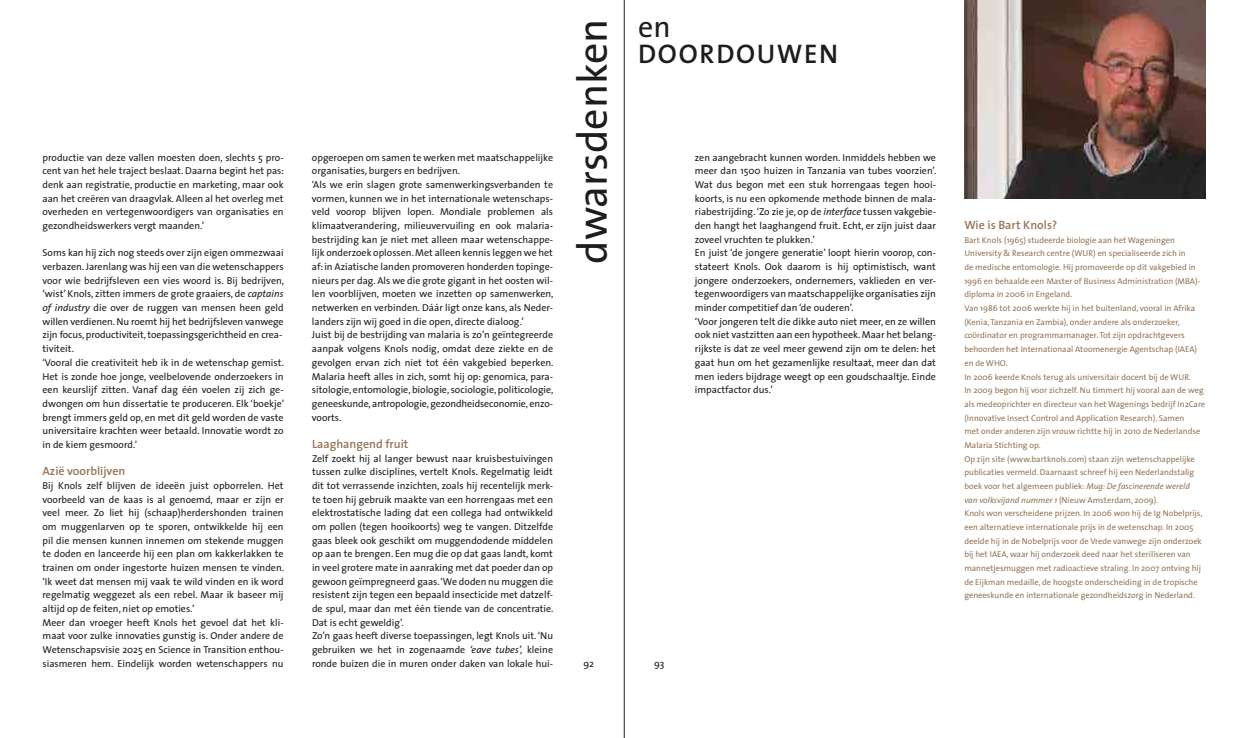
<style>
.page{position:relative;width:1248px;height:738px;background:#fff}
.page>*{position:absolute;margin:0;border:0;box-sizing:border-box;transform-origin:0 0}
.t1{font:42px "The Sans";color:#1d1d1b}
.t2{font:30px "The Sans";color:#1d1d1b}
.t3{font:27px "The Sans Semi Bold Caps";letter-spacing:.06em;color:#1d1d1b}
.t4{font:600 12px "The Sans";color:#957556}
.t5{font:10px/13.7px "The Sans";color:#1d1d1b}
.t6{font:8.5px/13.7px "The Sans";color:#957556}
.s1{font-style:italic}
</style>
<div class="page">
<hr style="left:624px;top:0;width:1px;height:737px;background:#1d1d1b">
<img style="left:964px;top:0;width:241px;height:198px">
<p class="t5" style="left:43px;top:150px;width:243px;text-align:justify">productie van deze vallen moesten doen, slechts 5 pro&shy;cent van het hele traject beslaat. Daarna begint het pas: denk aan registratie, productie en marketing, maar ook aan het creëren van draagvlak. Alleen al het overleg met overheden en vertegenwoordigers van organisaties en gezondheidswerkers vergt maanden.’</p>
<p class="t5" style="left:43px;top:246px;width:243px">Soms kan hij zich nog steeds over zijn eigen ommezwaai verbazen. Jarenlang was hij een van die wetenschappers voor wie bedrijfsleven een vies woord is. Bij bedrijven, ‘wist’ Knols, zitten immers de grote graaiers, de <span class="s1">captains of industry</span> die over de ruggen van mensen heen geld willen verdienen. Nu roemt hij het bedrijfsleven vanwege zijn focus, productiviteit, toepassingsgerichtheid en crea&shy;tiviteit.<br>‘Vooral die creativiteit heb ik in de wetenschap gemist.<br>Het is zonde hoe jonge, veelbelovende onderzoekers in een keurslijf zitten. Vanaf dag één voelen zij zich ge&shy;dwongen om hun dissertatie te produceren. Elk ‘boekje’ brengt immers geld op, en met dit geld worden de vaste universitaire krachten weer betaald. Innovatie wordt zo in de kiem gesmoord.’</p>
<p class="t4" style="left:43px;top:461px;width:84px">Azië voorblijven</p>
<p class="t5" style="left:43px;top:478px;width:243px">Bij Knols zelf blijven de ideeën juist opborrelen. Het voorbeeld van de kaas is al genoemd, maar er zijn er veel meer. Zo liet hij (schaap)herdershonden trainen om muggenlarven op te sporen, ontwikkelde hij een pil die mensen kunnen innemen om stekende muggen te doden en lanceerde hij een plan om kakkerlakken te trainen om onder ingestorte huizen mensen te vinden. ‘Ik weet dat mensen mij vaak te wild vinden en ik word regelmatig weggezet als een rebel. Maar ik baseer mij altijd op de feiten, niet op emoties.’<br>Meer dan vroeger heeft Knols het gevoel dat het kli&shy;maat voor zulke innovaties gunstig is. Onder andere de Wetenschapsvisie 2025 en Science in Transition enthou&shy;siasmeren hem. Eindelijk worden wetenschappers nu</p>
<p class="t5" style="left:312px;top:150px;width:243px">opgeroepen om samen te werken met maatschappelijke organisaties, burgers en bedrijven.<br>‘Als we erin slagen grote samenwerkingsverbanden te vormen, kunnen we in het internationale wetenschaps&shy;veld voorop blijven lopen. Mondiale problemen als klimaatverandering, milieuvervuiling en ook malaria&shy;bestrijding kan je niet met alleen maar wetenschappe&shy;lijk onderzoek oplossen. Met alleen kennis leggen we het af: in Aziatische landen promoveren honderden topinge&shy;nieurs per dag. Als we die grote gigant in het oosten wil&shy;len voorblijven, moeten we inzetten op samenwerken, netwerken en verbinden. Dáár ligt onze kans, als Neder&shy;landers zijn wij goed in die open, directe dialoog.’<br>Juist bij de bestrijding van malaria is zo’n geïntegreerde aanpak volgens Knols nodig, omdat deze ziekte en de gevolgen ervan zich niet tot één vakgebied beperken.<br>Malaria heeft alles in zich, somt hij op: genomica, para&shy;sitologie, entomologie, biologie, sociologie, politicologie, geneeskunde, antropologie, gezondheidseconomie, enzo&shy;voorts.</p>
<p class="t4" style="left:312px;top:433px;width:98px">Laaghangend fruit</p>
<p class="t5" style="left:312px;top:450px;width:243px">Zelf zoekt hij al langer bewust naar kruisbestuivingen tussen zulke disciplines, vertelt Knols. Regelmatig leidt dit tot verrassende inzichten, zoals hij recentelijk merk&shy;te toen hij gebruik maakte van een horrengaas met een elektrostatische lading dat een collega had ontwikkeld om pollen (tegen hooikoorts) weg te vangen. Ditzelfde gaas bleek ook geschikt om muggendodende middelen op aan te brengen. Een mug die op dat gaas landt, komt in veel grotere mate in aanraking met dat poeder dan op gewoon geïmpregneerd gaas. ‘We doden nu muggen die resistent zijn tegen een bepaald insecticide met datzelf&shy;de spul, maar dan met één tiende van de concentratie.<br>Dat is echt geweldig’.<br>Zo’n gaas heeft diverse toepassingen, legt Knols uit. ‘Nu gebruiken we het in zogenaamde <span class="s1">‘eave tubes’,</span> kleine ronde buizen die in muren onder daken van lokale hui-</p>
<h1 class="t1" style="left:557px;top:263px;width:246px;rotate:-90deg">dwarsdenken</h1>
<h2 class="t2" style="left:638px;top:1px;width:34px">en</h2>
<h3 class="t3" style="left:638px;top:31px;width:201px">DOORDOUWEN</h3>
<p class="t5" style="left:694px;top:150px;width:243px">zen aangebracht kunnen worden. Inmiddels hebben we meer dan 1500 huizen in Tanzania van tubes voorzien’.<br>Wat dus begon met een stuk horrengaas tegen hooi&shy;koorts, is nu een opkomende methode binnen de mala&shy;riabestrijding. ‘Zo zie je, op de <span class="s1">interface</span> tussen vakgebie&shy;den hangt het laaghangend fruit. Echt, er zijn juist daar zoveel vruchten te plukken.’<br>En juist ‘de jongere generatie’ loopt hierin voorop, con&shy;stateert Knols. Ook daarom is hij optimistisch, want jongere onderzoekers, ondernemers, vaklieden en ver&shy;tegenwoordigers van maatschappelijke organisaties zijn minder competitief dan ‘de ouderen’.<br>‘Voor jongeren telt die dikke auto niet meer, en ze willen ook niet vastzitten aan een hypotheek. Maar het belang&shy;rijkste is dat ze veel meer gewend zijn om te delen: het gaat hun om het gezamenlijke resultaat, meer dan dat men ieders bijdrage weegt op een goudschaaltje. Einde impactfactor dus.’</p>
<p class="t5" style="left:583px;top:655px;width:12px">92</p>
<p class="t5" style="left:654px;top:655px;width:12px">93</p>
<p class="t4" style="left:964px;top:215px;width:94px">Wie is Bart Knols?</p>
<p class="t6" style="left:964px;top:232px;width:242px">Bart Knols (1965) studeerde biologie aan het Wageningen University &amp; Research centre (WUR) en specialiseerde zich in<br>de medische entomologie. Hij promoveerde op dit vakgebied in 1996 en behaalde een Master of Business Administration (MBA)- diploma in 2006 in Engeland.<br>Van 1986 tot 2006 werkte hij in het buitenland, vooral in Afrika (Kenia, Tanzania en Zambia), onder andere als onderzoeker, coördinator en programmamanager. Tot zijn opdrachtgevers behoorden het Internationaal Atoomenergie Agentschap (IAEA) en de WHO.<br>In 2006 keerde Knols terug als universitair docent bij de WUR.<br>In 2009 begon hij voor zichzelf. Nu timmert hij vooral aan de weg als medeoprichter en directeur van het Wagenings bedrijf In2Care (Innovative Insect Control and Application Research). Samen<br>met onder anderen zijn vrouw richtte hij in 2010 de Nederlandse Malaria Stichting op.<br>Op zijn site (www.bartknols.com) staan zijn wetenschappelijke publicaties vermeld. Daarnaast schreef hij een Nederlandstalig boek voor het algemeen publiek: <span class="s1">Mug: De fascinerende wereld van volksvijand nummer 1</span> (Nieuw Amsterdam, 2009).<br>Knols won verscheidene prijzen. In 2006 won hij de Ig Nobelprijs, een alternatieve internationale prijs in de wetenschap. In 2005 deelde hij in de Nobelprijs voor de Vrede vanwege zijn onderzoek bij het IAEA, waar hij onderzoek deed naar het steriliseren van mannetjesmuggen met radioactieve straling. In 2007 ontving hij de Eijkman medaille, de hoogste onderscheiding in de tropische geneeskunde en internationale gezondheidszorg in Nederland.</p>
</div>
